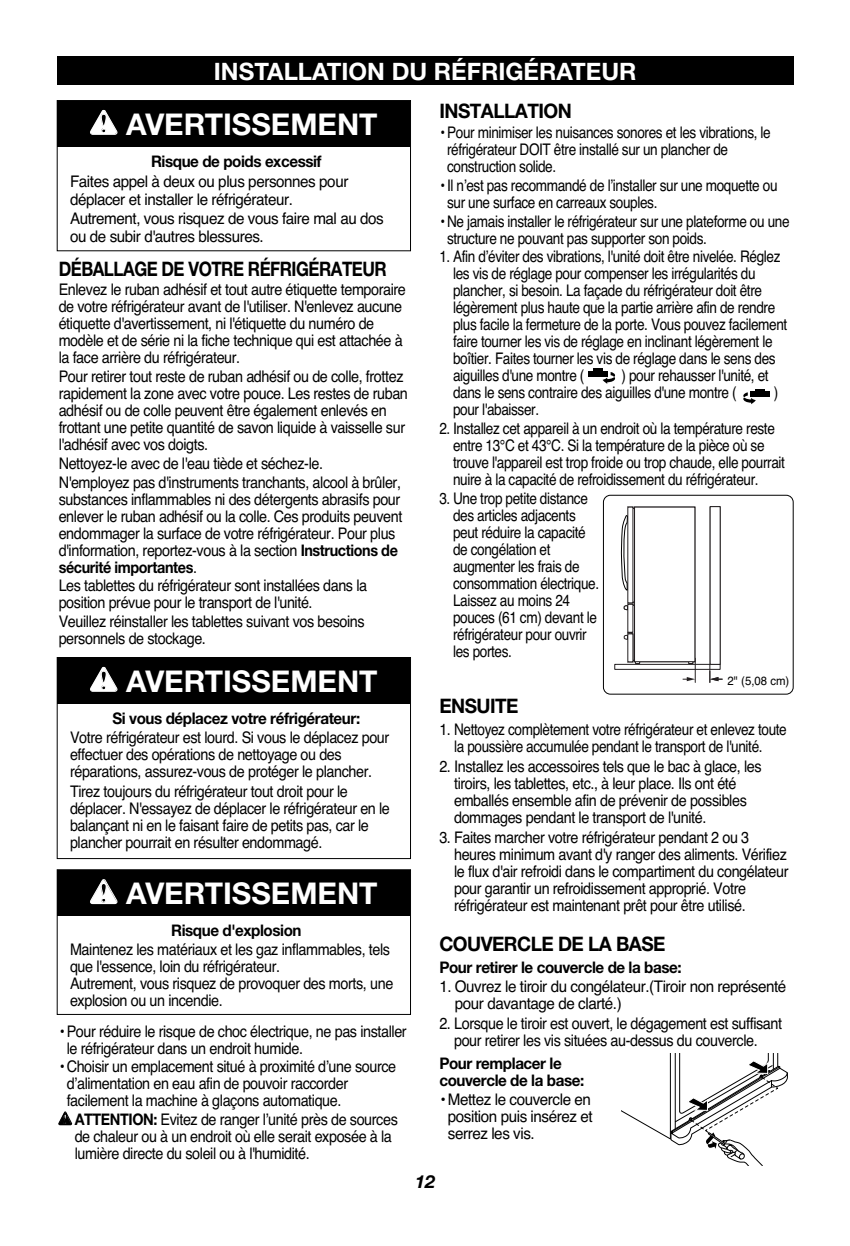
<style>
.page{position:relative;width:850px;height:1246px;background:#fff}
.page>*{position:absolute;margin:0;border:0;box-sizing:border-box;transform-origin:0 0}
.t1{font:700 30px "Helvetica Neue";color:#fff}
.t2{font:700 24px "Helvetica Neue";color:#fff}
.t3{font:700 20px "Helvetica Neue";letter-spacing:-.03em;color:#000;scale:.95 1}
.t4{font:700 20px "Helvetica Neue";letter-spacing:-.03em;color:#000;scale:.85 1}
.t5{font:italic 700 18px "Helvetica Neue";color:#000}
.t6{font:16px/17px "Helvetica";letter-spacing:-.03em;color:#000;scale:.9 1}
.t7{font:16px/17px "Helvetica";letter-spacing:-.03em;color:#000;scale:.85 1}
.t8{font:16px/17px "Helvetica";letter-spacing:-.03em;color:#000;scale:.95 1}
.t9{font:700 16px/17px "Helvetica Neue";letter-spacing:-.03em;color:#000;scale:.95 1}
.t10{font:700 16px "Helvetica Neue";letter-spacing:-.03em;color:#000;scale:.9 1}
.t11{font:12px "Helvetica";color:#000;scale:.95 1}
.s1{font-family:"Helvetica Neue";font-weight:700}
.s2{font-family:"Helvetica";font-weight:400}
</style>
<div class="page">
<div style="left:57px;top:57px;width:737px;height:28px;background:#000"></div>
<div style="left:57px;top:100px;width:354px;height:151px;border:1px solid #000"></div>
<div style="left:58px;top:101px;width:352px;height:45px;background:#000"></div>
<div style="left:57px;top:657px;width:354px;height:202px;border:1px solid #000"></div>
<div style="left:58px;top:658px;width:352px;height:45px;background:#000"></div>
<div style="left:57px;top:869px;width:354px;height:146px;border:1px solid #000"></div>
<div style="left:58px;top:870px;width:352px;height:46px;background:#000"></div>
<svg style="left:621px;top:1054px;width:167px;height:112px"></svg>
<svg style="left:603px;top:372px;width:12px;height:12px"></svg>
<div style="left:589px;top:371px;width:19px;height:6px;background:#000"></div>
<div style="left:593px;top:368px;width:10px;height:6px;background:#000"></div>
<svg style="left:743px;top:392px;width:13px;height:12px"></svg>
<div style="left:750px;top:392px;width:20px;height:5px;background:#000"></div>
<div style="left:755px;top:389px;width:10px;height:5px;background:#000"></div>
<svg style="left:614px;top:664px;width:96px;height:6px"></svg>
<div style="left:710px;top:506px;width:11px;height:159px;background:#fff;border:1px solid #231f20"></div>
<svg style="left:710px;top:664px;width:13px;height:18px"></svg>
<svg style="left:683px;top:658px;width:13px;height:24px"></svg>
<div style="left:635px;top:507px;width:60px;height:155px;background:#fff"></div>
<div style="left:632px;top:605px;width:3px;height:56px;border:1px solid #231f20"></div>
<div style="left:632px;top:508px;width:3px;height:94px;border:1px solid #231f20"></div>
<svg style="left:621px;top:515px;width:7px;height:96px"></svg>
<svg style="left:623px;top:634px;width:5px;height:6px"></svg>
<div style="left:603px;top:495px;width:191px;height:200px;border:1px solid #000;border-radius:7px"></div>
<h2 class="t2" style="left:214px;top:63px;width:424px">INSTALLATION DU RÉFRIGÉRATEUR</h2>
<h1 class="t1" style="left:126px;top:113px;width:253px">AVERTISSEMENT</h1>
<p class="t9" style="left:151px;top:154px;width:181px">Risque de poids excessif</p>
<p class="t8" style="left:70px;top:174px;width:295px;line-height:17.6px">Faites appel à deux ou plus personnes pour déplacer et installer le réfrigérateur.</p>
<p class="t8" style="left:70px;top:211px;width:332px;line-height:17.6px">Autrement, vous risquez de vous faire mal au dos ou de subir d'autres blessures.</p>
<p class="t4" style="left:59px;top:261px;width:388px">DÉBALLAGE DE VOTRE RÉFRIGÉRATEUR</p>
<p class="t6" style="left:59px;top:283px;width:387px">Enlevez le ruban adhésif et tout autre étiquette temporaire de votre réfrigérateur avant de l'utiliser. N'enlevez aucune étiquette d'avertissement, ni l'étiquette du numéro de modèle et de série ni la fiche technique qui est attachée à la face arrière du réfrigérateur.</p>
<p class="t6" style="left:59px;top:370px;width:390px">Pour retirer tout reste de ruban adhésif ou de colle, frottez rapidement la zone avec votre pouce. Les restes de ruban adhésif ou de colle peuvent être également enlevés en frottant une petite quantité de savon liquide à vaisselle sur l'adhésif avec vos doigts.</p>
<p class="t6" style="left:59px;top:455px;width:382px;line-height:18.6px">Nettoyez-le avec de l'eau tiède et séchez-le.<br>N'employez pas d'instruments tranchants, alcool à brûler,</p>
<p class="t6" style="left:59px;top:492px;width:383px">substances inflammables ni des détergents abrasifs pour enlever le ruban adhésif ou la colle. Ces produits peuvent endommager la surface de votre réfrigérateur. Pour plus d'information, reportez-vous à la section <span class="s1">Instructions de</span></p>
<p class="t10" style="left:59px;top:561px;width:155px">sécurité importantes<span class="s2">.</span></p>
<p class="t6" style="left:59px;top:579px;width:344px">Les tablettes du réfrigérateur sont installées dans la position prévue pour le transport de l'unité.</p>
<p class="t6" style="left:59px;top:614px;width:342px">Veuillez réinstaller les tablettes suivant vos besoins personnels de stockage.</p>
<h1 class="t1" style="left:126px;top:670px;width:253px">AVERTISSEMENT</h1>
<p class="t9" style="left:113px;top:711px;width:262px">Si vous déplacez votre réfrigérateur:</p>
<p class="t6" style="left:70px;top:731px;width:356px">Votre réfrigérateur est lourd. Si vous le déplacez pour effectuer des opérations de nettoyage ou des réparations, assurez-vous de protéger le plancher.</p>
<p class="t6" style="left:70px;top:785px;width:357px">Tirez toujours du réfrigérateur tout droit pour le déplacer. N'essayez de déplacer le réfrigérateur en le balançant ni en le faisant faire de petits pas, car le plancher pourrait en résulter endommagé.</p>
<h1 class="t1" style="left:126px;top:883px;width:253px">AVERTISSEMENT</h1>
<p class="t9" style="left:171px;top:923px;width:139px">Risque d'explosion</p>
<p class="t6" style="left:70px;top:943px;width:361px">Maintenez les matériaux et les gaz inflammables, tels que l'essence, loin du réfrigérateur.<br>Autrement, vous risquez de provoquer des morts, une explosion ou un incendie.</p>
<p class="t6" style="left:67px;top:1024px;width:379px;text-indent:-8px">• Pour réduire le risque de choc électrique, ne pas installer le réfrigérateur dans un endroit humide.</p>
<p class="t6" style="left:67px;top:1060px;width:368px;text-indent:-8px">• Choisir un emplacement situé à proximité d’une source d’alimentation en eau afin de pouvoir raccorder facilement la machine à glaçons automatique.</p>
<p class="t6" style="left:75px;top:1112px;width:361px"><span class="s1">ATTENTION:</span> Evitez de ranger l’unité près de sources de chaleur ou à un endroit où elle serait exposée à la lumière directe du soleil ou à l'humidité.</p>
<p class="t3" style="left:439px;top:104px;width:141px">INSTALLATION</p>
<p class="t7" style="left:447px;top:126px;width:382px;text-indent:-8px">• Pour minimiser les nuisances sonores et les vibrations, le réfrigérateur DOIT être installé sur un plancher de construction solide.</p>
<p class="t7" style="left:447px;top:178px;width:390px;text-indent:-8px">• Il n’est pas recommandé de l’installer sur une moquette ou sur une surface en carreaux souples.</p>
<p class="t7" style="left:447px;top:214px;width:405px;text-indent:-8px">• Ne jamais installer le réfrigérateur sur une plateforme ou une structure ne pouvant pas supporter son poids.</p>
<p class="t7" style="left:453px;top:250px;width:395px;text-indent:-14px">1. Afin d’éviter des vibrations, l'unité doit être nivelée. Réglez les vis de réglage pour compenser les irrégularités du plancher, si besoin. La façade du réfrigérateur doit être légèrement plus haute que la partie arrière afin de rendre plus facile la fermeture de la porte. Vous pouvez facilement faire tourner les vis de réglage en inclinant légèrement le boîtier. Faites tourner les vis de réglage dans le sens des aiguilles d'une montre (</p>
<p class="t7" style="left:453px;top:369px;width:373px;text-indent:168px">) pour rehausser l'unité, et dans le sens contraire des aiguilles d'une montre (</p>
<p class="t7" style="left:774px;top:386px;width:7px">)</p>
<p class="t7" style="left:453px;top:403px;width:103px">pour l'abaisser.</p>
<p class="t7" style="left:453px;top:421px;width:392px;text-indent:-14px">2. Installez cet appareil à un endroit où la température reste entre 13°C et 43°C. Si la température de la pièce où se trouve l'appareil est trop froide ou trop chaude, elle pourrait nuire à la capacité de refroidissement du réfrigérateur.</p>
<p class="t7" style="left:453px;top:491px;width:173px;text-indent:-14px">3. Une trop petite distance des articles adjacents peut réduire la capacité de congélation et augmenter les frais de consommation électrique.<br>Laissez au moins 24 pouces (61 cm) devant le réfrigérateur pour ouvrir les portes.</p>
<p class="t3" style="left:439px;top:698px;width:85px">ENSUITE</p>
<p class="t6" style="left:439px;top:723px;width:388px;text-align:center">1. Nettoyez complètement votre réfrigérateur et enlevez toute la poussière accumulée pendant le transport de l'unité.</p>
<p class="t6" style="left:454px;top:760px;width:343px;text-indent:-15px">2. Installez les accessoires tels que le bac à glace, les tiroirs, les tablettes, etc., à leur place. Ils ont été emballés ensemble afin de prévenir de possibles dommages pendant le transport de l'unité.</p>
<p class="t6" style="left:454px;top:831px;width:373px;text-indent:-15px">3. Faites marcher votre réfrigérateur pendant 2 ou 3 heures minimum avant d'y ranger des aliments. Vérifiez le flux d'air refroidi dans le compartiment du congélateur pour garantir un refroidissement approprié. Votre réfrigérateur est maintenant prêt pour être utilisé.</p>
<p class="t3" style="left:439px;top:936px;width:240px">COUVERCLE DE LA BASE</p>
<p class="t9" style="left:439px;top:961px;width:257px">Pour retirer le couvercle de la base:</p>
<p class="t8" style="left:455px;top:980px;width:351px;text-indent:-15px">1. Ouvrez le tiroir du congélateur.(Tiroir non représenté pour davantage de clarté.)</p>
<p class="t6" style="left:454px;top:1016px;width:366px;text-indent:-15px">2. Lorsque le tiroir est ouvert, le dégagement est suffisant pour retirer les vis situées au-dessus du couvercle.</p>
<p class="t9" style="left:439px;top:1056px;width:154px">Pour remplacer le couvercle de la base:</p>
<p class="t8" style="left:448px;top:1093px;width:154px;text-align:justify;text-indent:-8px">• Mettez le couvercle en position puis insérez et serrez les vis.</p>
<p class="t11" style="left:728px;top:677px;width:66px">2" (5,08 cm)</p>
<p class="t5" style="left:415px;top:1176px;width:22px">12</p>
</div>
